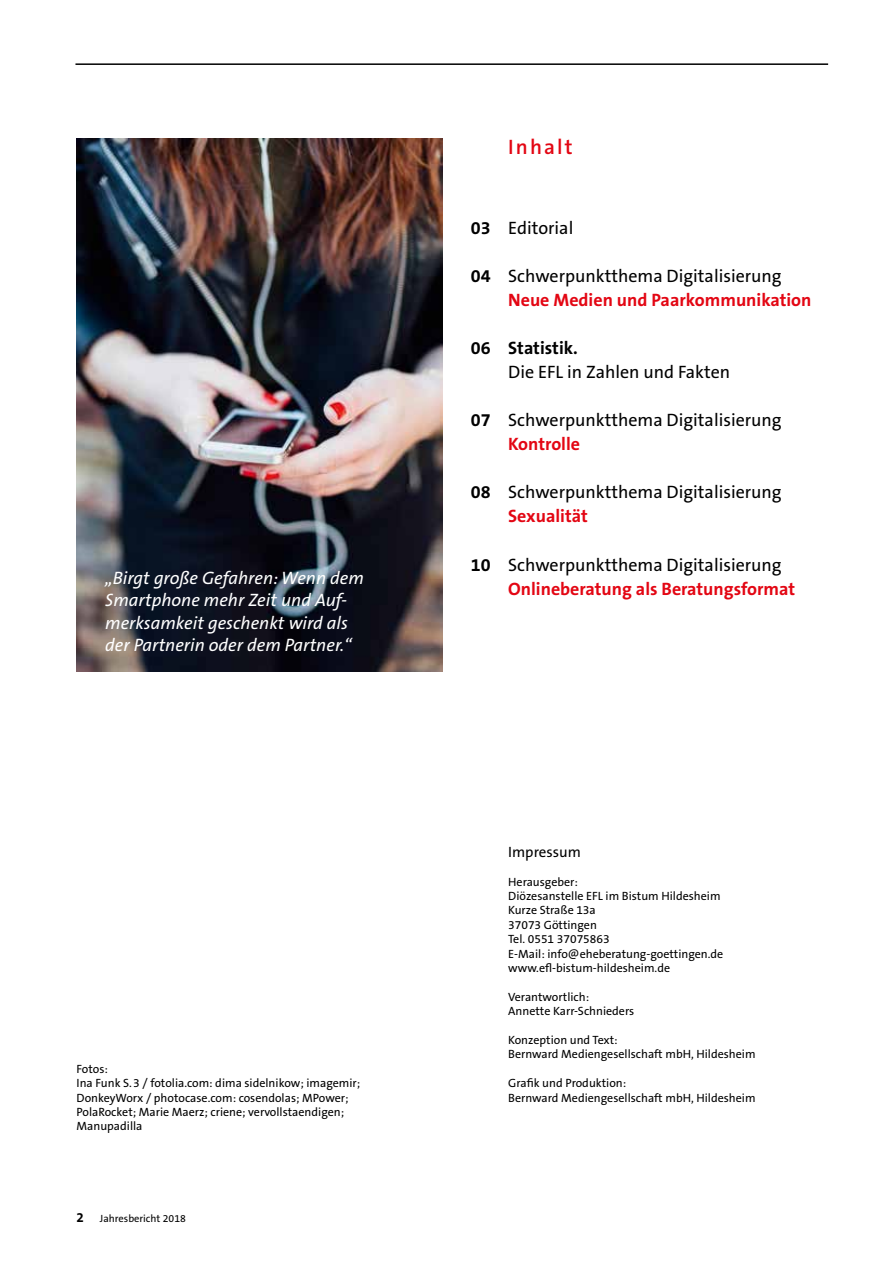
<style>
.page{position:relative;width:893px;height:1263px;background:#fff}
.page>*{position:absolute;margin:0;border:0;box-sizing:border-box;transform-origin:0 0}
.t1{font:600 21px "The Sans B6";letter-spacing:.1em;color:#e30613}
.t2{font:18px "The Sans B5 Plain";color:#000}
.t3{font:italic 18px/22.5px "The Sans B5 Plain";color:#fff}
.t4{font:700 18px "The Sans B7";color:#e30613}
.t5{font:700 18px "The Sans B7";color:#000}
.t6{font:15px "The Sans B5 Plain";color:#000}
.t7{font:700 13.5px "The Sans B7";color:#000}
.t8{font:12px/14.4px "The Sans B5 Plain";color:#000}
.t9{font:10.5px "The Sans B5 Plain";color:#000}
</style>
<div class="page">
<img style="left:77px;top:138px;width:365px;height:534px">
<hr style="left:75px;top:63px;width:753px;height:2px;background:#000">
<h2 class="t3" style="left:105px;top:567px;width:260px">„Birgt große Gefahren: Wenn dem<br>Smartphone mehr Zeit und Auf&shy;merksamkeit geschenkt wird als der Partnerin oder dem Partner.“</h2>
<p class="t8" style="left:77px;top:1062px;width:285px">Fotos:<br>Ina Funk S.3 / fotolia.com: dima sidelnikow; imagemir; DonkeyWorx / photocase.com: cosendolas; MPower; PolaRocket; Marie Maerz; criene; vervollstaendigen; Manupadilla</p>
<p class="t7" style="left:77px;top:1210px;width:9px">2</p>
<p class="t9" style="left:100px;top:1213px;width:87px">Jahresbericht 2018</p>
<h1 class="t1" style="left:508px;top:135px;width:66px">Inhalt</h1>
<h2 class="t5" style="left:471px;top:219px;width:21px">03</h2>
<h2 class="t5" style="left:471px;top:267px;width:21px">04</h2>
<h2 class="t5" style="left:471px;top:339px;width:21px">06</h2>
<h2 class="t5" style="left:471px;top:411px;width:21px">07</h2>
<h2 class="t5" style="left:471px;top:483px;width:21px">08</h2>
<h2 class="t5" style="left:471px;top:555px;width:21px">10</h2>
<h2 class="t2" style="left:508px;top:219px;width:67px">Editorial</h2>
<h2 class="t2" style="left:508px;top:267px;width:275px">Schwerpunktthema Digitalisierung</h2>
<h2 class="t4" style="left:508px;top:291px;width:305px">Neue Medien und Paarkommunikation</h2>
<h2 class="t5" style="left:508px;top:339px;width:71px">Statistik.</h2>
<h2 class="t2" style="left:508px;top:363px;width:224px">Die EFL in Zahlen und Fakten</h2>
<h2 class="t2" style="left:508px;top:411px;width:275px">Schwerpunktthema Digitalisierung</h2>
<h2 class="t4" style="left:508px;top:435px;width:73px">Kontrolle</h2>
<h2 class="t2" style="left:508px;top:483px;width:275px">Schwerpunktthema Digitalisierung</h2>
<h2 class="t4" style="left:508px;top:507px;width:81px">Sexualität</h2>
<h2 class="t2" style="left:508px;top:555px;width:275px">Schwerpunktthema Digitalisierung</h2>
<h2 class="t4" style="left:508px;top:579px;width:288px">Onlineberatung als Beratungsformat</h2>
<p class="t6" style="left:508px;top:843px;width:74px">Impressum</p>
<p class="t8" style="left:508px;top:874px;width:217px">Herausgeber:<br>Diözesanstelle EFL im Bistum Hildesheim<br>Kurze Straße 13a<br>37073 Göttingen<br>Tel. 0551 37075863<br>E-Mail: info@eheberatung-goettingen.de www.efl-bistum-hildesheim.de</p>
<p class="t8" style="left:508px;top:990px;width:128px">Verantwortlich:<br>Annette Karr-Schnieders</p>
<p class="t8" style="left:508px;top:1033px;width:249px">Konzeption und Text:<br>Bernward Mediengesellschaft mbH, Hildesheim</p>
<p class="t8" style="left:508px;top:1076px;width:249px">Grafik und Produktion:<br>Bernward Mediengesellschaft mbH, Hildesheim</p>
</div>
